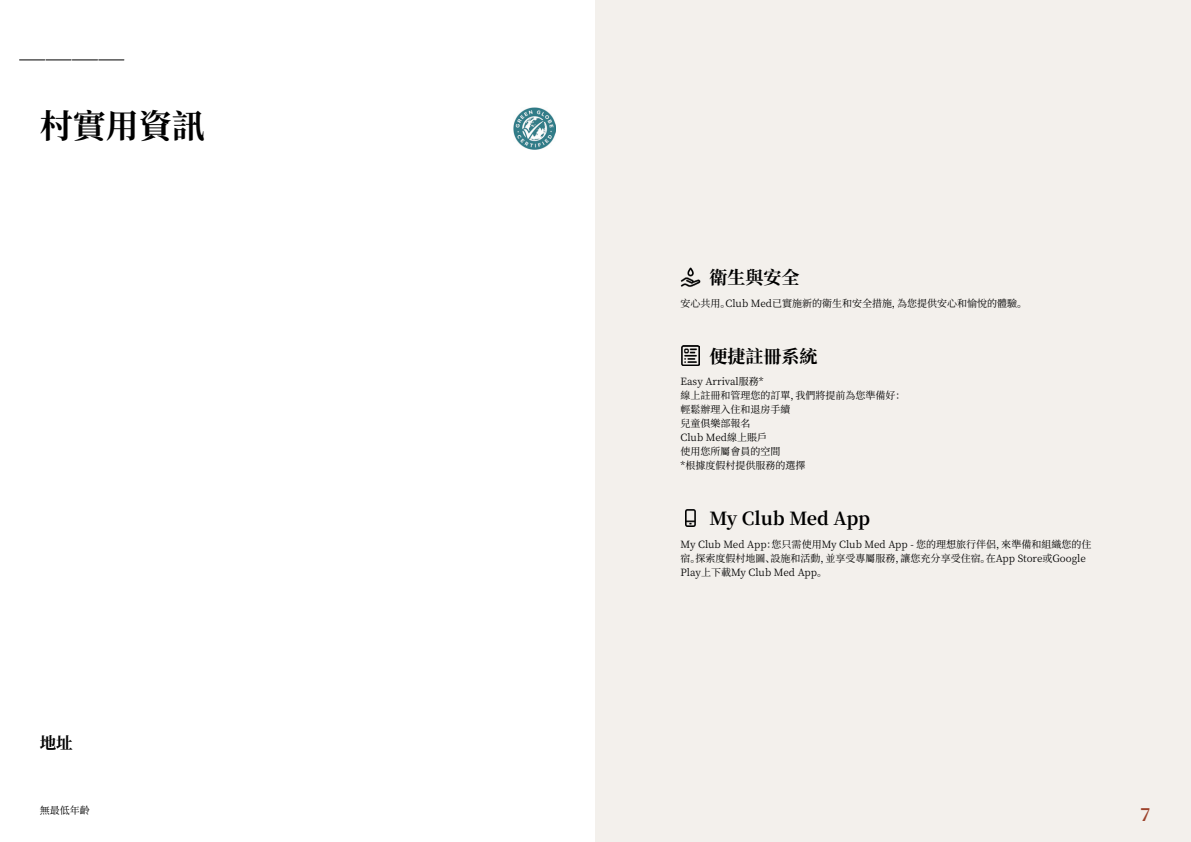
<style>
.page{position:relative;width:1191px;height:842px;background:#fff}
.page>*{position:absolute;margin:0;border:0;box-sizing:border-box;transform-origin:0 0}
.t1{font:700 33px "Noto Serif SC";color:#000}
.t2{font:700 18px "Noto Serif SC";color:#000}
.t3{font:700 18px "Noto Serif SC";color:#9d432c}
.t4{font:700 16.5px "Noto Serif SC";color:#000}
.t5{font:10px/14px "Noto Serif SC";color:#000}
</style>
<div class="page">
<div style="left:595px;top:0;width:596px;height:842px;background:#f3f0ec"></div>
<svg style="left:20px;top:60px;width:104px;height:1px"></svg>
<img style="left:513px;top:107px;width:43px;height:43px">
<img style="left:680px;top:267px;width:20px;height:20px">
<img style="left:681px;top:346px;width:18px;height:19px">
<img style="left:685px;top:510px;width:10px;height:16px">
<h1 class="t1" style="left:40px;top:107px;width:166px">村實用資訊</h1>
<h3 class="t4" style="left:40px;top:734px;width:34px">地址</h3>
<p class="t5" style="left:40px;top:803px;width:51px">無最低年齡</p>
<h2 class="t2" style="left:709px;top:267px;width:91px">衛生與安全</h2>
<p class="t5" style="left:680px;top:296px;width:348px">安心共用。Club Med已實施新的衛生和安全措施，為您提供安心和愉悅的體驗。</p>
<h2 class="t2" style="left:709px;top:346px;width:109px">便捷註冊系統</h2>
<p class="t5" style="left:680px;top:375px;width:226px">Easy Arrival服務*<br>線上註冊和管理您的訂單，我們將提前為您準備好：輕鬆辦理入住和退房手續<br>兒童俱樂部報名<br>Club Med線上賬戶<br>使用您所屬會員的空間<br>*根據度假村提供服務的選擇</p>
<h2 class="t2" style="left:709px;top:508px;width:162px">My Club Med App</h2>
<p class="t5" style="left:680px;top:537px;width:412px">My Club Med App：您只需使用My Club Med App - 您的理想旅行伴侶，來準備和組織您的住宿。探索度假村地圖、設施和活動，並享受專屬服務，讓您充分享受住宿。在App Store或Google<br>Play上下載My Club Med App。</p>
<h2 class="t3" style="left:1140px;top:804px;width:12px">7</h2>
</div>
